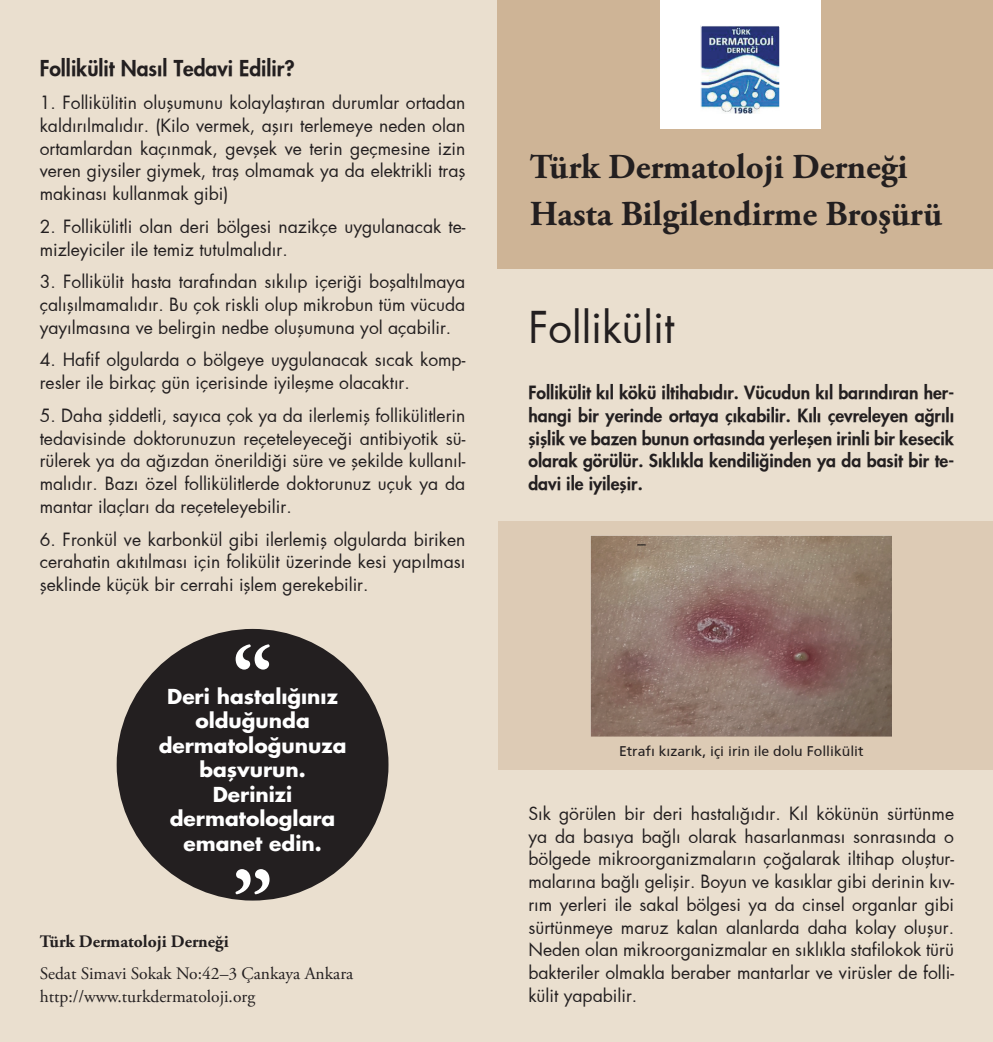
<style>
.page{position:relative;width:993px;height:1042px;background:#fff}
.page>*{position:absolute;margin:0;border:0;box-sizing:border-box;transform-origin:0 0}
.t1{font:700 86.45px "Adobe Garamond Pro";color:#fff}
.t2{font:42px "Futura X Book";color:#231f20}
.t3{font:700 35px/46.7px "Adobe Garamond Pro";color:#231f20}
.t4{font:21px "Futura X Heavy";color:#231f20}
.t5{font:20.12px/24.5px "Futura X Bold";color:#fff;text-align:center}
.t6{font:17.5px/22.8px "Futura X Book";color:#231f20;text-align:justify}
.t7{font:17.5px/22.8px "Futura X Heavy";color:#231f20;text-align:justify}
.t8{font:17.5px/22.8px "Adobe Garamond Pro";color:#231f20}
.t9{font:700 17.5px "Adobe Garamond Pro";color:#231f20}
.t10{font:14px "Frutiger X Roman";color:#231f20}
</style>
<div class="page">
<div style="left:0;top:0;width:992px;height:1042px;background:#eadfcf"></div>
<div style="left:497px;top:0;width:495px;height:269px;background:#ceb496"></div>
<div style="left:659px;top:0;width:161px;height:129px;background:#fff"></div>
<img style="left:702px;top:27px;width:76px;height:86px">
<div style="left:700px;top:25px;width:80px;height:90px;border:1px solid #fff"></div>
<div style="left:117px;top:629px;width:271px;height:271px;background:#231f20;border-radius:50%"></div>
<div style="left:498px;top:521px;width:494px;height:249px;background:#ddcbb5"></div>
<img style="left:590px;top:535px;width:301px;height:201px">
<p class="t4" style="left:40px;top:55px;width:256px">Follikülit Nasıl Tedavi Edilir?</p>
<p class="t6" style="left:40px;top:91px;width:427px">1. Follikülitin oluşumunu kolaylaştıran durumlar ortadan kaldırılmalıdır. (Kilo vermek, aşırı terlemeye neden olan ortamlardan kaçınmak, gevşek ve terin geçmesine izin veren giysiler giymek, traş olmamak ya da elektrikli traş makinası kullanmak gibi)</p>
<p class="t6" style="left:40px;top:215px;width:427px">2. Follikülitli olan deri bölgesi nazikçe uygulanacak te&shy;mizleyiciler ile temiz tutulmalıdır.</p>
<p class="t6" style="left:40px;top:270px;width:427px">3. Follikülit hasta tarafından sıkılıp içeriği boşaltılmaya çalışılmamalıdır. Bu çok riskli olup mikrobun tüm vücuda yayılmasına ve belirgin nedbe oluşumuna yol açabilir.</p>
<p class="t6" style="left:40px;top:348px;width:427px">4. Hafif olgularda o bölgeye uygulanacak sıcak komp&shy;resler ile birkaç gün içerisinde iyileşme olacaktır.</p>
<p class="t6" style="left:40px;top:404px;width:427px">5. Daha şiddetli, sayıca çok ya da ilerlemiş follikülitlerin tedavisinde doktorunuzun reçeteleyeceği antibiyotik sü&shy;rülerek ya da ağızdan önerildiği süre ve şekilde kullanıl&shy;malıdır. Bazı özel follikülitlerde doktorunuz uçuk ya da mantar ilaçları da reçeteleyebilir.</p>
<p class="t6" style="left:40px;top:527px;width:427px">6. Fronkül ve karbonkül gibi ilerlemiş olgularda biriken cerahatin akıtılması için folikülit üzerinde kesi yapılması şeklinde küçük bir cerrahi işlem gerekebilir.</p>
<h1 class="t1" style="left:232px;top:628px;width:42px">“</h1>
<p class="t5" style="left:159px;top:683px;width:189px">Deri hastalığınız olduğunda dermatoloğunuza başvurun.<br>Derinizi dermatologlara emanet edin.</p>
<h1 class="t1" style="left:273px;top:911px;width:42px;rotate:-180deg">“</h1>
<p class="t9" style="left:40px;top:931px;width:190px">Türk Dermatoloji Derneği</p>
<p class="t8" style="left:40px;top:963px;width:315px">Sedat Simavi Sokak No:42–3 Çankaya Ankara http://www.turkdermatoloji.org</p>
<h3 class="t3" style="left:529px;top:145px;width:414px">Türk Dermatoloji Derneği<br>Hasta Bilgilendirme Broşürü</h3>
<h2 class="t2" style="left:528px;top:299px;width:147px">Follikülit</h2>
<p class="t7" style="left:528px;top:381px;width:427px">Follikülit kıl kökü iltihabıdır. Vücudun kıl barındıran her&shy;hangi bir yerinde ortaya çıkabilir. Kılı çevreleyen ağrılı şişlik ve bazen bunun ortasında yerleşen irinli bir kesecik olarak görülür. Sıklıkla kendiliğinden ya da basit bir te&shy;davi ile iyileşir.</p>
<p class="t10" style="left:619px;top:742px;width:246px">Etrafı kızarık, içi irin ile dolu Follikülit</p>
<p class="t6" style="left:528px;top:802px;width:427px">Sık görülen bir deri hastalığıdır. Kıl kökünün sürtünme ya da basıya bağlı olarak hasarlanması sonrasında o bölgede mikroorganizmaların çoğalarak iltihap oluştur&shy;malarına bağlı gelişir. Boyun ve kasıklar gibi derinin kıv&shy;rım yerleri ile sakal bölgesi ya da cinsel organlar gibi sürtünmeye maruz kalan alanlarda daha kolay oluşur.<br>Neden olan mikroorganizmalar en sıklıkla stafilokok türü bakteriler olmakla beraber mantarlar ve virüsler de folli&shy;külit yapabilir.</p>
</div>
